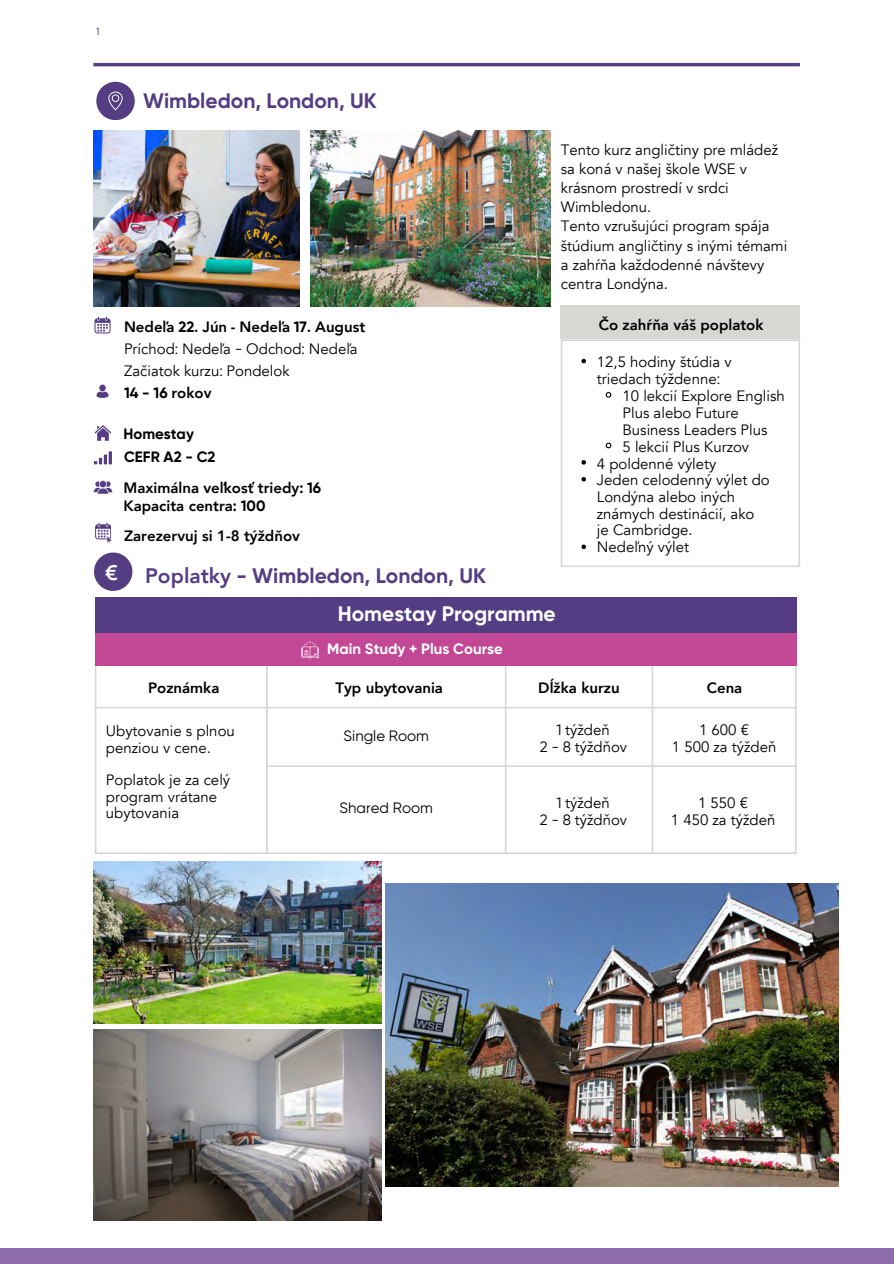
<style>
.page{position:relative;width:894px;height:1264px;background:#fff}
.page>*{position:absolute;margin:0;border:0;box-sizing:border-box;transform-origin:0 0}
.t1{font:700 21px "Gilroy";color:#543d82}
.t2{font:700 21px "Gilroy";color:#fff}
.t3{font:800 21px "Avenir";color:#fff}
.t4{font:15px/19.2px "Avenir";color:#000}
.t5{font:800 15px/18px "Avenir";color:#000}
.t6{font:15px "Gilroy";color:#000}
.t7{font:700 15px "Gilroy";color:#fff}
.t8{font:700 15px/23.7px "Gilroy";color:#000}
.t9{font:10.5px "TT Norms Pro";color:#553d82}
.s1{font-weight:800}
.s2{font-family:"Gilroy";font-weight:700}
.s3{font-family:"Gilroy"}
.s4{font-family:"Avenir";font-weight:800}
</style>
<div class="page">
<hr style="left:93px;top:63px;width:706px;height:3px;background:#543d82">
<img style="left:310px;top:131px;width:240px;height:175px">
<div style="left:96px;top:82px;width:39px;height:38px;background:#543d82;border-radius:50%"></div>
<svg style="left:108px;top:92px;width:15px;height:18px"></svg>
<svg style="left:94px;top:451px;width:18px;height:13px"></svg>
<svg style="left:95px;top:425px;width:16px;height:16px"></svg>
<svg style="left:94px;top:317px;width:16px;height:16px"></svg>
<div style="left:99px;top:384px;width:7px;height:7px;background:#543d82;border-radius:50%"></div>
<svg style="left:96px;top:391px;width:12px;height:7px"></svg>
<svg style="left:95px;top:522px;width:17px;height:21px"></svg>
<svg style="left:93px;top:480px;width:19px;height:14px"></svg>
<div style="left:94px;top:552px;width:38px;height:39px;background:#543d82;border-radius:50%"></div>
<hr style="left:95px;top:665px;width:1px;height:187px;background:#d8d7d4">
<hr style="left:266px;top:665px;width:2px;height:187px;background:#d8d7d4">
<hr style="left:504px;top:665px;width:2px;height:187px;background:#d8d7d4">
<hr style="left:651px;top:665px;width:2px;height:187px;background:#d8d7d4">
<hr style="left:794px;top:665px;width:2px;height:187px;background:#d8d7d4">
<hr style="left:95px;top:707px;width:701px;height:1px;background:#d8d7d4">
<hr style="left:266px;top:765px;width:530px;height:2px;background:#d8d7d4">
<hr style="left:95px;top:852px;width:701px;height:2px;background:#d8d7d4">
<div style="left:95px;top:631px;width:701px;height:34px;background:#c24895"></div>
<div style="left:95px;top:597px;width:701px;height:35px;background:#543d82"></div>
<div style="left:560px;top:305px;width:239px;height:34px;background:#d8d7d4"></div>
<svg style="left:581px;top:359px;width:5px;height:4px"></svg>
<svg style="left:605px;top:392px;width:7px;height:6px"></svg>
<svg style="left:605px;top:442px;width:7px;height:7px"></svg>
<svg style="left:581px;top:460px;width:5px;height:4px"></svg>
<svg style="left:581px;top:477px;width:5px;height:4px"></svg>
<svg style="left:581px;top:544px;width:5px;height:5px"></svg>
<hr style="left:560px;top:341px;width:2px;height:224px;background:#d8d7d4">
<hr style="left:798px;top:341px;width:1px;height:224px;background:#d8d7d4">
<hr style="left:560px;top:339px;width:239px;height:2px;background:#d8d7d4">
<hr style="left:560px;top:565px;width:239px;height:2px;background:#d8d7d4">
<img style="left:93px;top:131px;width:206px;height:175px">
<div style="left:0;top:1247px;width:893px;height:16px;background:#8e6bab"></div>
<svg style="left:301px;top:640px;width:18px;height:18px"></svg>
<img style="left:385px;top:884px;width:453px;height:301px">
<img style="left:94px;top:861px;width:287px;height:162px">
<img style="left:94px;top:1029px;width:287px;height:191px">
<p class="t9" style="left:96px;top:25px;width:5px">1</p>
<p class="t1" style="left:143px;top:88px;width:235px">Wimbledon, London, UK</p>
<p class="t4" style="left:124px;top:316px;width:242px;line-height:21.9px"><span class="s1">Nedeľa</span> <span class="s2">22</span><span class="s1">. Jún - Nedeľa</span> <span class="s2">17</span><span class="s1">. August<br></span>Príchod<span class="s3">:</span> Nedeľa <span class="s3">-</span> Odchod<span class="s3">:</span> Nedeľa<br>Začiatok kurzu<span class="s3">:</span> Pondelok<br><span class="s2">14 - 16</span> <span class="s1">rokov</span></p>
<p class="t8" style="left:123px;top:421px;width:94px">Homestay<br>CEFR A2 - C2</p>
<p class="t5" style="left:123px;top:479px;width:199px">Maximálna veľkosť triedy<span class="s2">: 16<br></span>Kapacita centra<span class="s2">: 100</span></p>
<p class="t5" style="left:124px;top:527px;width:177px">Zarezervuj si 1-8 týždňov</p>
<h1 class="t3" style="left:105px;top:556px;width:14px">€</h1>
<p class="t1" style="left:145px;top:563px;width:342px"><span class="s4">Poplatky</span> - Wimbledon, London, UK</p>
<p class="t4" style="left:560px;top:140px;width:228px">Tento kurz angličtiny pre mládež sa koná v našej škole WSE v krásnom prostredí v srdci<br>Wimbledonu.<br>Tento vzrušujúci program spája štúdium angličtiny s inými témami a zahŕňa každodenné návštevy centra Londýna.</p>
<p class="t5" style="left:598px;top:316px;width:166px">Čo zahŕňa váš poplatok</p>
<p class="t4" style="left:596px;top:354px;width:136px;line-height:16.8px">12,5 hodiny štúdia v triedach týždenne<span class="s3">:</span></p>
<h3 class="t4" style="left:622px;top:388px;width:164px;line-height:16.8px">10 lekcií Explore English<br>Plus alebo Future<br>Business Leaders Plus<br>5 lekcií Plus Kurzov</h3>
<h3 class="t4" style="left:596px;top:455px;width:174px;line-height:16.6px">4 poldenné výlety<br>Jeden celodenný výlet do<br>Londýna alebo iných známych destinácií, ako je Cambridge.<br>Nedeľný výlet</h3>
<p class="t2" style="left:338px;top:601px;width:219px">Homestay Programme</p>
<p class="t7" style="left:327px;top:640px;width:177px">Main Study + Plus Course</p>
<p class="t5" style="left:148px;top:679px;width:73px">Poznámka</p>
<h1 class="t5" style="left:335px;top:679px;width:109px">Typ ubytovania</h1>
<p class="t5" style="left:538px;top:679px;width:83px">Dĺžka kurzu</p>
<p class="t5" style="left:706px;top:679px;width:37px">Cena</p>
<h4 class="t4" style="left:106px;top:723px;width:130px;line-height:16.4px">Ubytovanie s plnou penziou v cene.</h4>
<h4 class="t4" style="left:106px;top:772px;width:126px;line-height:16.4px">Poplatok je za celý program vrátane ubytovania</h4>
<p class="t6" style="left:343px;top:727px;width:87px">Single Room</p>
<p class="t4" style="left:556px;top:720px;width:55px"><span class="s3">1</span> týždeň</p>
<h4 class="t4" style="left:539px;top:737px;width:89px"><span class="s3">2 - 8</span> týždňov</h4>
<p class="t4" style="left:671px;top:721px;width:106px;line-height:16.8px;text-align:center">1 600 €<br>1 500 za týždeň</p>
<h3 class="t6" style="left:339px;top:799px;width:95px">Shared Room</h3>
<p class="t4" style="left:556px;top:793px;width:55px"><span class="s3">1</span> týždeň</p>
<h2 class="t4" style="left:539px;top:810px;width:89px"><span class="s3">2 - 8</span> týždňov</h2>
<h3 class="t4" style="left:670px;top:794px;width:106px;line-height:16.8px;text-align:center">1 550 €<br>1 450 za týždeň</h3>
</div>
